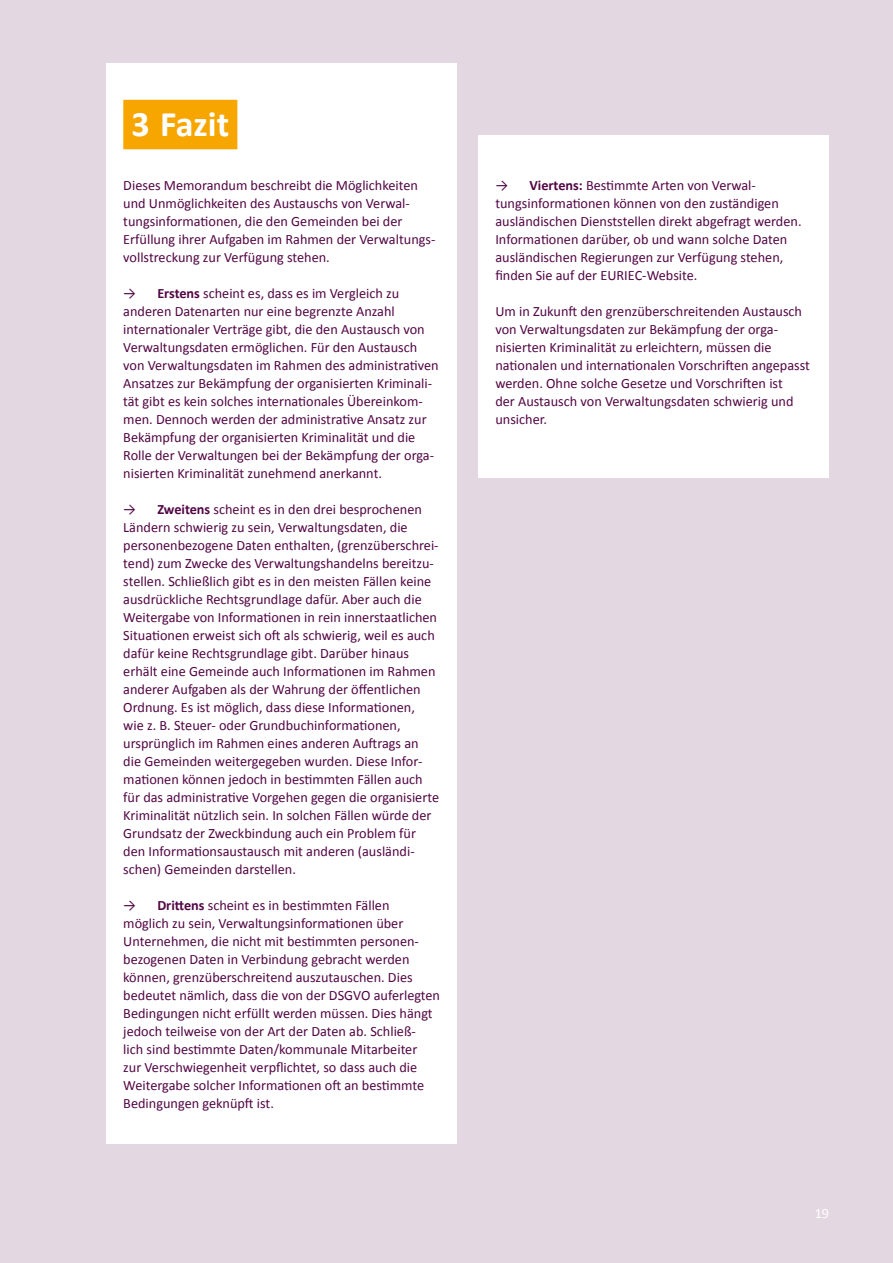
<style>
.page{position:relative;width:893px;height:1263px;background:#e3d7e1}
.page>*{position:absolute;margin:0;border:0;box-sizing:border-box;transform-origin:0 0}
.t1{font:700 36px "Calibri";color:#fff}
.t2{font:14.25px/18px "Calibri";color:#520644}
.t3{font:14.25px "Calibri";color:#fff}
.s1{font-weight:700}
</style>
<div class="page">
<div style="left:106px;top:64px;width:351px;height:1080px;background:#fff"></div>
<div style="left:123px;top:100px;width:114px;height:49px;background:#f7a600"></div>
<div style="left:478px;top:136px;width:351px;height:342px;background:#fff"></div>
<h1 class="t1" style="left:131px;top:98px;width:99px">3 Fazit</h1>
<p class="t2" style="left:123px;top:176px;width:314px">Dieses Memorandum beschreibt die Möglichkeiten und Unmöglichkeiten des Austauschs von Verwal&shy;tungsinformationen, die den Gemeinden bei der Erfüllung ihrer Aufgaben im Rahmen der Verwaltungs&shy;vollstreckung zur Verfügung stehen.</p>
<p class="t2" style="left:123px;top:284px;width:317px">→ <span class="s1">Erstens</span> scheint es, dass es im Vergleich zu anderen Datenarten nur eine begrenzte Anzahl internationaler Verträge gibt, die den Austausch von Verwaltungsdaten ermöglichen. Für den Austausch von Verwaltungsdaten im Rahmen des administrativen Ansatzes zur Bekämpfung der organisierten Kriminali&shy;tät gibt es kein solches internationales Übereinkom&shy;men. Dennoch werden der administrative Ansatz zur Bekämpfung der organisierten Kriminalität und die Rolle der Verwaltungen bei der Bekämpfung der orga&shy;nisierten Kriminalität zunehmend anerkannt.</p>
<p class="t2" style="left:123px;top:500px;width:317px">→ <span class="s1">Zweitens</span> scheint es in den drei besprochenen Ländern schwierig zu sein, Verwaltungsdaten, die personenbezogene Daten enthalten, (grenzüberschrei&shy;tend) zum Zwecke des Verwaltungshandelns bereitzu&shy;stellen. Schließlich gibt es in den meisten Fällen keine ausdrückliche Rechtsgrundlage dafür. Aber auch die Weitergabe von Informationen in rein innerstaatlichen Situationen erweist sich oft als schwierig, weil es auch dafür keine Rechtsgrundlage gibt. Darüber hinaus erhält eine Gemeinde auch Informationen im Rahmen anderer Aufgaben als der Wahrung der öffentlichen Ordnung. Es ist möglich, dass diese Informationen,<br>wie z. B. Steuer- oder Grundbuchinformationen, ursprünglich im Rahmen eines anderen Auftrags an die Gemeinden weitergegeben wurden. Diese Infor&shy;mationen können jedoch in bestimmten Fällen auch für das administrative Vorgehen gegen die organisierte Kriminalität nützlich sein. In solchen Fällen würde der Grundsatz der Zweckbindung auch ein Problem für den Informationsaustausch mit anderen (ausländi&shy;schen) Gemeinden darstellen.</p>
<p class="t2" style="left:123px;top:896px;width:318px">→ <span class="s1">Drittens</span> scheint es in bestimmten Fällen<br>möglich zu sein, Verwaltungsinformationen über Unternehmen, die nicht mit bestimmten personen&shy;bezogenen Daten in Verbindung gebracht werden können, grenzüberschreitend auszutauschen. Dies bedeutet nämlich, dass die von der DSGVO auferlegten Bedingungen nicht erfüllt werden müssen. Dies hängt jedoch teilweise von der Art der Daten ab. Schließ-<br>lich sind bestimmte Daten/kommunale Mitarbeiter<br>zur Verschwiegenheit verpflichtet, so dass auch die Weitergabe solcher Informationen oft an bestimmte Bedingungen geknüpft ist.</p>
<p class="t2" style="left:495px;top:176px;width:308px">→ <span class="s1">Viertens:</span> Bestimmte Arten von Verwal&shy;tungsinformationen können von den zuständigen ausländischen Dienststellen direkt abgefragt werden.<br>Informationen darüber, ob und wann solche Daten ausländischen Regierungen zur Verfügung stehen, finden Sie auf der EURIEC-Website.</p>
<p class="t2" style="left:495px;top:302px;width:316px">Um in Zukunft den grenzüberschreitenden Austausch von Verwaltungsdaten zur Bekämpfung der orga&shy;nisierten Kriminalität zu erleichtern, müssen die nationalen und internationalen Vorschriften angepasst werden. Ohne solche Gesetze und Vorschriften ist<br>der Austausch von Verwaltungsdaten schwierig und unsicher.</p>
<p class="t3" style="left:815px;top:1204px;width:16px">19</p>
</div>
